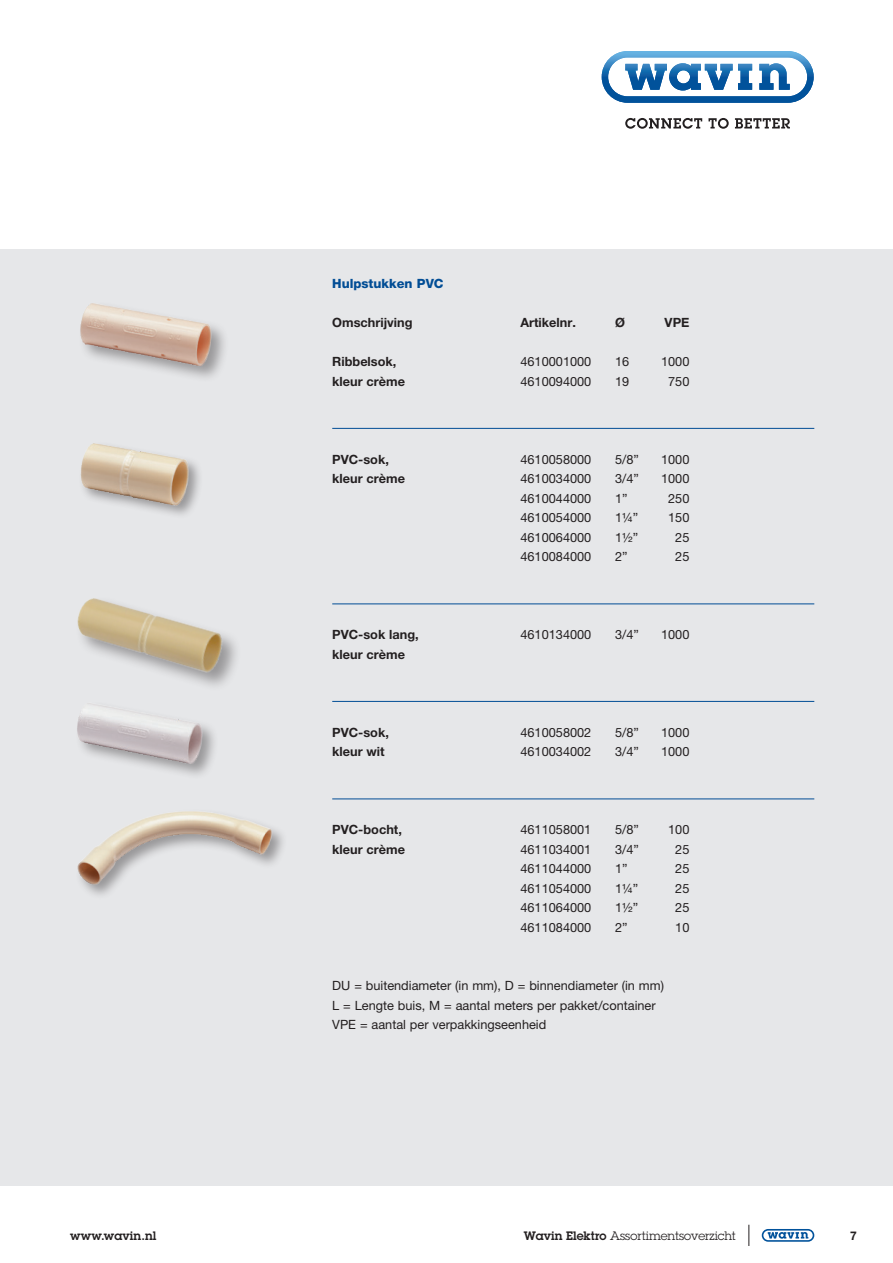
<style>
.page{position:relative;width:893px;height:1263px;background:#fff}
.page>*{position:absolute;margin:0;border:0;box-sizing:border-box;transform-origin:0 0}
.wavin_nieuw_tussenko{font:12.75px "Helvetica Neue";color:#231f20}
.wavin_nieuw_tussenko-2{font:700 12.75px "Helvetica Neue";color:#231f20}
.wavin_nieuw_platte_t{font:800 12.75px "Helvetica Neue";color:#014d95}
.t1{font:12px "Lubalin Graph Std";color:#231f20}
.t2{font:600 12px "Lubalin Graph Std";letter-spacing:.01em;color:#231f20}
.t3{font:700 12px "Helvetica Neue";color:#231f20}
.s1{font-weight:600}
</style>
<div class="page">
<div style="left:762px;top:1229px;width:52px;height:13px;border:2px solid #01529b;border-radius:6px"></div>
<svg style="left:768px;top:1232px;width:40px;height:7px"></svg>
<svg style="left:748px;top:1225px;width:1px;height:21px"></svg>
<svg style="left:625px;top:118px;width:77px;height:11px"></svg>
<svg style="left:708px;top:118px;width:21px;height:11px"></svg>
<svg style="left:735px;top:118px;width:55px;height:10px"></svg>
<svg style="left:602px;top:51px;width:212px;height:52px"></svg>
<div style="left:0;top:249px;width:893px;height:936px;background:#e6e7e9"></div>
<hr style="left:332px;top:428px;width:482px;height:1px;background:#014d95">
<hr style="left:332px;top:603px;width:482px;height:1px;background:#014d95">
<hr style="left:332px;top:701px;width:482px;height:1px;background:#014d95">
<hr style="left:332px;top:798px;width:482px;height:1px;background:#014d95">
<div style="left:75px;top:808px;width:213px;height:91px;background:#231f20;opacity:.4"></div>
<img style="left:75px;top:808px;width:208px;height:77px">
<img style="left:77px;top:705px;width:138px;height:70px">
<div style="left:79px;top:441px;width:124px;height:79px;background:#231f20;opacity:.4"></div>
<img style="left:79px;top:441px;width:116px;height:77px">
<img style="left:80px;top:303px;width:145px;height:75px">
<img style="left:77px;top:598px;width:156px;height:88px">
<p class="wavin_nieuw_platte_t" style="left:332px;top:276px;width:113px">Hulpstukken PVC</p>
<p class="wavin_nieuw_tussenko-2" style="left:332px;top:315px;width:82px">Omschrijving</p>
<p class="wavin_nieuw_tussenko-2" style="left:520px;top:315px;width:57px">Artikelnr.</p>
<p class="wavin_nieuw_tussenko-2" style="left:615px;top:315px;width:11px">Ø</p>
<p class="wavin_nieuw_tussenko-2" style="left:665px;top:315px;width:26px">VPE</p>
<p class="wavin_nieuw_tussenko-2" style="left:332px;top:354px;width:66px">Ribbelsok,</p>
<p class="wavin_nieuw_tussenko" style="left:520px;top:354px;width:72px">4610001000</p>
<p class="wavin_nieuw_tussenko" style="left:615px;top:354px;width:16px">16</p>
<p class="wavin_nieuw_tussenko" style="left:661px;top:354px;width:30px">1000</p>
<p class="wavin_nieuw_tussenko-2" style="left:332px;top:373px;width:74px">kleur crème</p>
<p class="wavin_nieuw_tussenko" style="left:520px;top:373px;width:72px">4610094000</p>
<p class="wavin_nieuw_tussenko" style="left:615px;top:373px;width:16px">19</p>
<p class="wavin_nieuw_tussenko" style="left:668px;top:373px;width:23px">750</p>
<p class="wavin_nieuw_tussenko-2" style="left:332px;top:451px;width:58px">PVC-sok,</p>
<p class="wavin_nieuw_tussenko" style="left:520px;top:451px;width:72px">4610058000</p>
<p class="wavin_nieuw_tussenko" style="left:615px;top:451px;width:25px">5/8”</p>
<p class="wavin_nieuw_tussenko" style="left:661px;top:451px;width:30px">1000</p>
<p class="wavin_nieuw_tussenko-2" style="left:332px;top:471px;width:74px">kleur crème</p>
<p class="wavin_nieuw_tussenko" style="left:520px;top:471px;width:72px">4610034000</p>
<p class="wavin_nieuw_tussenko" style="left:615px;top:471px;width:25px">3/4”</p>
<p class="wavin_nieuw_tussenko" style="left:661px;top:471px;width:30px">1000</p>
<p class="wavin_nieuw_tussenko" style="left:520px;top:490px;width:72px">4610044000</p>
<p class="wavin_nieuw_tussenko" style="left:615px;top:490px;width:14px">1”</p>
<p class="wavin_nieuw_tussenko" style="left:668px;top:490px;width:23px">250</p>
<p class="wavin_nieuw_tussenko" style="left:520px;top:510px;width:72px">4610054000</p>
<p class="wavin_nieuw_tussenko" style="left:615px;top:510px;width:25px">1¼”</p>
<p class="wavin_nieuw_tussenko" style="left:668px;top:510px;width:23px">150</p>
<p class="wavin_nieuw_tussenko" style="left:520px;top:529px;width:72px">4610064000</p>
<p class="wavin_nieuw_tussenko" style="left:615px;top:529px;width:25px">1½”</p>
<p class="wavin_nieuw_tussenko" style="left:675px;top:529px;width:16px">25</p>
<p class="wavin_nieuw_tussenko" style="left:520px;top:549px;width:72px">4610084000</p>
<p class="wavin_nieuw_tussenko" style="left:615px;top:549px;width:14px">2”</p>
<p class="wavin_nieuw_tussenko" style="left:675px;top:549px;width:16px">25</p>
<p class="wavin_nieuw_tussenko-2" style="left:332px;top:627px;width:88px">PVC-sok lang,</p>
<p class="wavin_nieuw_tussenko" style="left:520px;top:627px;width:72px">4610134000</p>
<p class="wavin_nieuw_tussenko" style="left:615px;top:627px;width:25px">3/4”</p>
<p class="wavin_nieuw_tussenko" style="left:661px;top:627px;width:30px">1000</p>
<p class="wavin_nieuw_tussenko-2" style="left:332px;top:646px;width:74px">kleur crème</p>
<p class="wavin_nieuw_tussenko-2" style="left:332px;top:724px;width:58px">PVC-sok,</p>
<p class="wavin_nieuw_tussenko" style="left:520px;top:724px;width:72px">4610058002</p>
<p class="wavin_nieuw_tussenko" style="left:615px;top:724px;width:25px">5/8”</p>
<p class="wavin_nieuw_tussenko" style="left:661px;top:724px;width:30px">1000</p>
<p class="wavin_nieuw_tussenko-2" style="left:332px;top:744px;width:54px">kleur wit</p>
<p class="wavin_nieuw_tussenko" style="left:520px;top:744px;width:72px">4610034002</p>
<p class="wavin_nieuw_tussenko" style="left:615px;top:744px;width:25px">3/4”</p>
<p class="wavin_nieuw_tussenko" style="left:661px;top:744px;width:30px">1000</p>
<p class="wavin_nieuw_tussenko-2" style="left:332px;top:822px;width:71px">PVC-bocht,</p>
<p class="wavin_nieuw_tussenko" style="left:520px;top:822px;width:72px">4611058001</p>
<p class="wavin_nieuw_tussenko" style="left:615px;top:822px;width:25px">5/8”</p>
<p class="wavin_nieuw_tussenko" style="left:668px;top:822px;width:23px">100</p>
<p class="wavin_nieuw_tussenko-2" style="left:332px;top:841px;width:74px">kleur crème</p>
<p class="wavin_nieuw_tussenko" style="left:520px;top:841px;width:72px">4611034001</p>
<p class="wavin_nieuw_tussenko" style="left:615px;top:841px;width:25px">3/4”</p>
<p class="wavin_nieuw_tussenko" style="left:675px;top:841px;width:16px">25</p>
<p class="wavin_nieuw_tussenko" style="left:520px;top:861px;width:72px">4611044000</p>
<p class="wavin_nieuw_tussenko" style="left:615px;top:861px;width:14px">1”</p>
<p class="wavin_nieuw_tussenko" style="left:675px;top:861px;width:16px">25</p>
<p class="wavin_nieuw_tussenko" style="left:520px;top:880px;width:72px">4611054000</p>
<p class="wavin_nieuw_tussenko" style="left:615px;top:880px;width:25px">1¼”</p>
<p class="wavin_nieuw_tussenko" style="left:675px;top:880px;width:16px">25</p>
<p class="wavin_nieuw_tussenko" style="left:520px;top:900px;width:72px">4611064000</p>
<p class="wavin_nieuw_tussenko" style="left:615px;top:900px;width:25px">1½”</p>
<p class="wavin_nieuw_tussenko" style="left:675px;top:900px;width:16px">25</p>
<p class="wavin_nieuw_tussenko" style="left:520px;top:919px;width:72px">4611084000</p>
<p class="wavin_nieuw_tussenko" style="left:615px;top:919px;width:14px">2”</p>
<p class="wavin_nieuw_tussenko" style="left:675px;top:919px;width:16px">10</p>
<p class="wavin_nieuw_tussenko" style="left:332px;top:978px;width:333px">DU = buitendiameter (in mm), D = binnendiameter (in mm)</p>
<p class="wavin_nieuw_tussenko" style="left:332px;top:997px;width:325px">L = Lengte buis, M = aantal meters per pakket/container</p>
<p class="wavin_nieuw_tussenko" style="left:332px;top:1017px;width:216px">VPE = aantal per verpakkingseenheid</p>
<p class="t2" style="left:70px;top:1227px;width:88px">www.wavin.nl</p>
<p class="t1" style="left:524px;top:1228px;width:213px"><span class="s1">Wavin Elektro</span> Assortimentsoverzicht</p>
<p class="t3" style="left:850px;top:1228px;width:8px">7</p>
</div>
